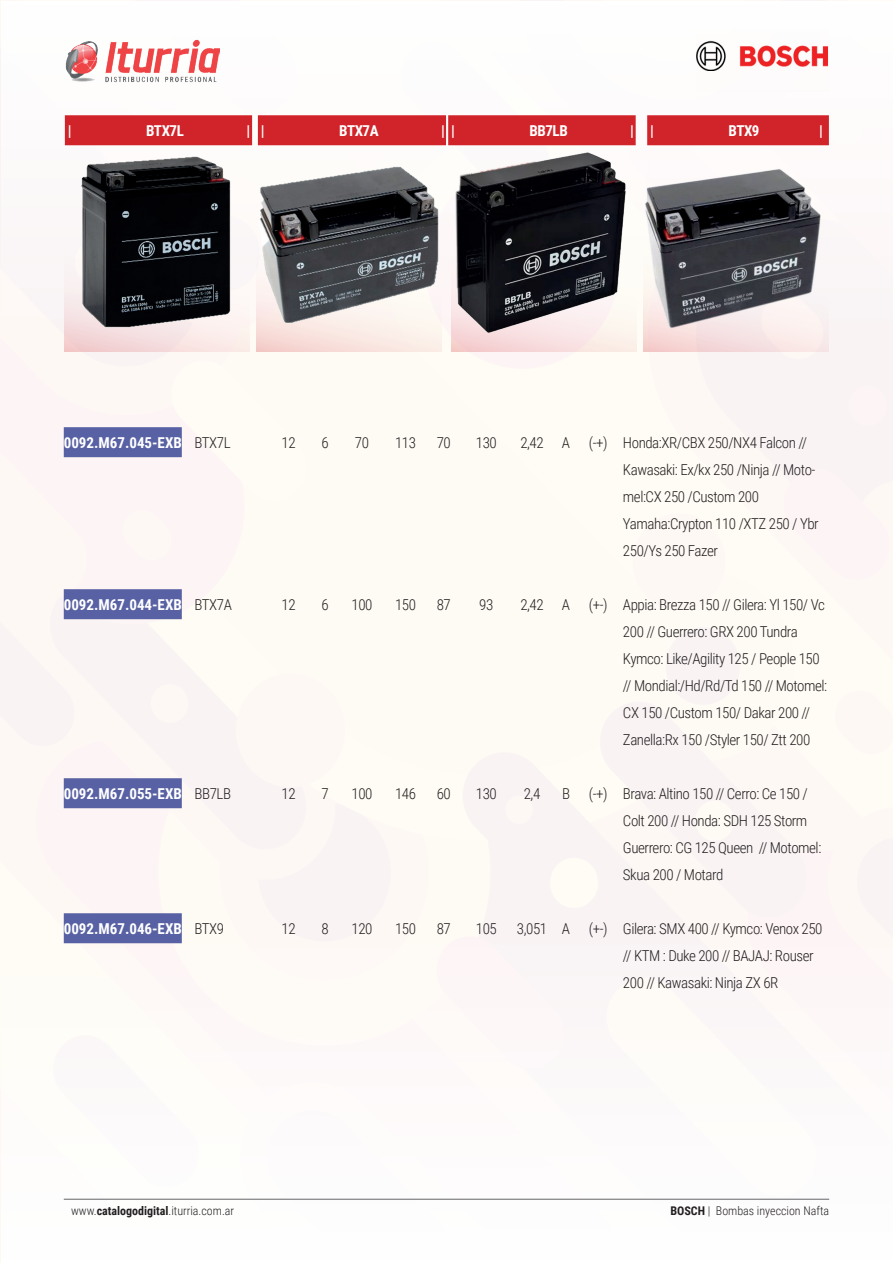
<style>
.page{position:relative;width:893px;height:1263px;background:#fff}
.page>*{position:absolute;margin:0;border:0;box-sizing:border-box;transform-origin:0 0}
.t1{font:300 15px/27px "Roboto Condensed";letter-spacing:-.03em;color:#231f20}
.t2{font:700 15px "Roboto Condensed";color:#fff}
.t3{font:300 12px "Roboto Condensed";color:#231f20}
.s1{font-weight:700}
</style>
<div class="page">
<hr style="left:64px;top:1199px;width:765px;height:1px;background:#636366">
<img style="left:697px;top:40px;width:131px;height:31px">
<img style="left:65px;top:39px;width:155px;height:44px">
<svg style="left:257px;top:144px;width:185px;height:208px;background:#f8e3de"></svg>
<svg style="left:451px;top:145px;width:186px;height:207px"></svg>
<svg style="left:644px;top:145px;width:185px;height:207px"></svg>
<div style="left:64px;top:427px;width:118px;height:30px;background:#5861a3"></div>
<div style="left:64px;top:589px;width:118px;height:30px;background:#5861a3"></div>
<div style="left:64px;top:778px;width:118px;height:30px;background:#5861a3"></div>
<div style="left:64px;top:913px;width:118px;height:30px;background:#5861a3"></div>
<svg style="left:65px;top:145px;width:185px;height:207px;background:#f6dfde"></svg>
<img style="left:64px;top:148px;width:186px;height:186px">
<img style="left:257px;top:148px;width:186px;height:186px">
<img style="left:453px;top:151px;width:180px;height:183px">
<img style="left:643px;top:151px;width:180px;height:183px">
<div style="left:65px;top:115px;width:187px;height:30px;background:#d1232a"></div>
<div style="left:258px;top:115px;width:188px;height:30px;background:#d1232a"></div>
<div style="left:448px;top:115px;width:188px;height:30px;background:#d1232a"></div>
<div style="left:647px;top:115px;width:182px;height:30px;background:#d1232a"></div>
<p class="t2" style="left:68px;top:120px;width:5px">|</p>
<p class="t2" style="left:146px;top:120px;width:39px">BTX7L</p>
<p class="t2" style="left:246px;top:120px;width:20px">| |</p>
<p class="t2" style="left:339px;top:120px;width:41px">BTX7A</p>
<p class="t2" style="left:441px;top:120px;width:15px">| |</p>
<p class="t2" style="left:529px;top:120px;width:40px">BB7LB</p>
<p class="t2" style="left:630px;top:120px;width:25px">| |</p>
<p class="t2" style="left:729px;top:120px;width:33px">BTX9</p>
<p class="t2" style="left:819px;top:120px;width:5px">|</p>
<p class="t2" style="left:64px;top:432px;width:120px">0092.M67.045-EXB</p>
<p class="t1" style="left:195px;top:429px;width:38px">BTX7L</p>
<p class="t1" style="left:282px;top:429px;width:16px">12</p>
<p class="t1" style="left:322px;top:429px;width:9px">6</p>
<p class="t1" style="left:355px;top:429px;width:16px">70</p>
<p class="t1" style="left:395px;top:429px;width:22px">113</p>
<p class="t1" style="left:437px;top:429px;width:16px">70</p>
<p class="t1" style="left:476px;top:429px;width:22px">130</p>
<p class="t1" style="left:520px;top:429px;width:25px">2,42</p>
<p class="t1" style="left:562px;top:429px;width:10px">A</p>
<p class="t1" style="left:589px;top:429px;width:20px">(-+)</p>
<p class="t1" style="left:623px;top:429px;width:197px">Honda:XR/CBX 250/NX4 Falcon //<br>Kawasaki: Ex/kx 250 /Ninja // Moto&shy;mel:CX 250 /Custom 200<br>Yamaha:Crypton 110 /XTZ 250 / Ybr<br>250/Ys 250 Fazer</p>
<p class="t2" style="left:64px;top:594px;width:120px">0092.M67.044-EXB</p>
<p class="t1" style="left:195px;top:591px;width:39px">BTX7A</p>
<p class="t2" style="left:64px;top:783px;width:120px">0092.M67.055-EXB</p>
<p class="t1" style="left:195px;top:780px;width:38px">BB7LB</p>
<p class="t1" style="left:282px;top:591px;width:16px">12</p>
<p class="t1" style="left:282px;top:780px;width:16px">12</p>
<p class="t1" style="left:322px;top:591px;width:9px">6</p>
<p class="t1" style="left:351px;top:591px;width:22px">100</p>
<p class="t1" style="left:395px;top:591px;width:22px">150</p>
<p class="t1" style="left:437px;top:591px;width:16px">87</p>
<p class="t1" style="left:322px;top:780px;width:9px">7</p>
<p class="t1" style="left:351px;top:780px;width:22px">100</p>
<p class="t1" style="left:395px;top:780px;width:22px">146</p>
<p class="t1" style="left:437px;top:780px;width:16px">60</p>
<p class="t1" style="left:479px;top:591px;width:16px">93</p>
<p class="t1" style="left:476px;top:780px;width:22px">130</p>
<p class="t1" style="left:520px;top:591px;width:25px">2,42</p>
<p class="t1" style="left:562px;top:591px;width:10px">A</p>
<p class="t1" style="left:524px;top:780px;width:18px">2,4</p>
<p class="t1" style="left:562px;top:780px;width:10px">B</p>
<p class="t1" style="left:589px;top:591px;width:20px">(+-)</p>
<p class="t1" style="left:589px;top:780px;width:20px">(-+)</p>
<p class="t1" style="left:623px;top:591px;width:206px">Appia: Brezza 150 // Gilera: Yl 150/ Vc 200 // Guerrero: GRX 200 Tundra Kymco: Like/Agility 125 / People 150 // Mondial:/Hd/Rd/Td 150 // Motomel:<br>CX 150 /Custom 150/ Dakar 200 // Zanella:Rx 150 /Styler 150/ Ztt 200</p>
<p class="t1" style="left:623px;top:780px;width:200px">Brava: Altino 150 // Cerro: Ce 150 /<br>Colt 200 // Honda: SDH 125 Storm<br>Guerrero: CG 125 Queen // Motomel:<br>Skua 200 / Motard</p>
<p class="t2" style="left:64px;top:918px;width:120px">0092.M67.046-EXB</p>
<p class="t1" style="left:195px;top:915px;width:31px">BTX9</p>
<p class="t1" style="left:282px;top:915px;width:16px">12</p>
<p class="t1" style="left:322px;top:915px;width:9px">8</p>
<p class="t1" style="left:351px;top:915px;width:22px">120</p>
<p class="t1" style="left:395px;top:915px;width:22px">150</p>
<p class="t1" style="left:437px;top:915px;width:16px">87</p>
<p class="t1" style="left:476px;top:915px;width:22px">105</p>
<p class="t1" style="left:517px;top:915px;width:32px">3,051</p>
<p class="t1" style="left:562px;top:915px;width:10px">A</p>
<p class="t1" style="left:589px;top:915px;width:20px">(+-)</p>
<p class="t1" style="left:623px;top:915px;width:201px">Gilera: SMX 400 // Kymco: Venox 250 // KTM : Duke 200 // BAJAJ: Rouser<br>200 // Kawasaki: Ninja ZX 6R</p>
<p class="t3" style="left:71px;top:1202px;width:165px">www.<span class="s1">catalogodigital</span>.iturria.com.ar</p>
<p class="t3" style="left:670px;top:1202px;width:160px"><span class="s1">BOSCH</span> | Bombas inyeccion Nafta</p>
</div>
